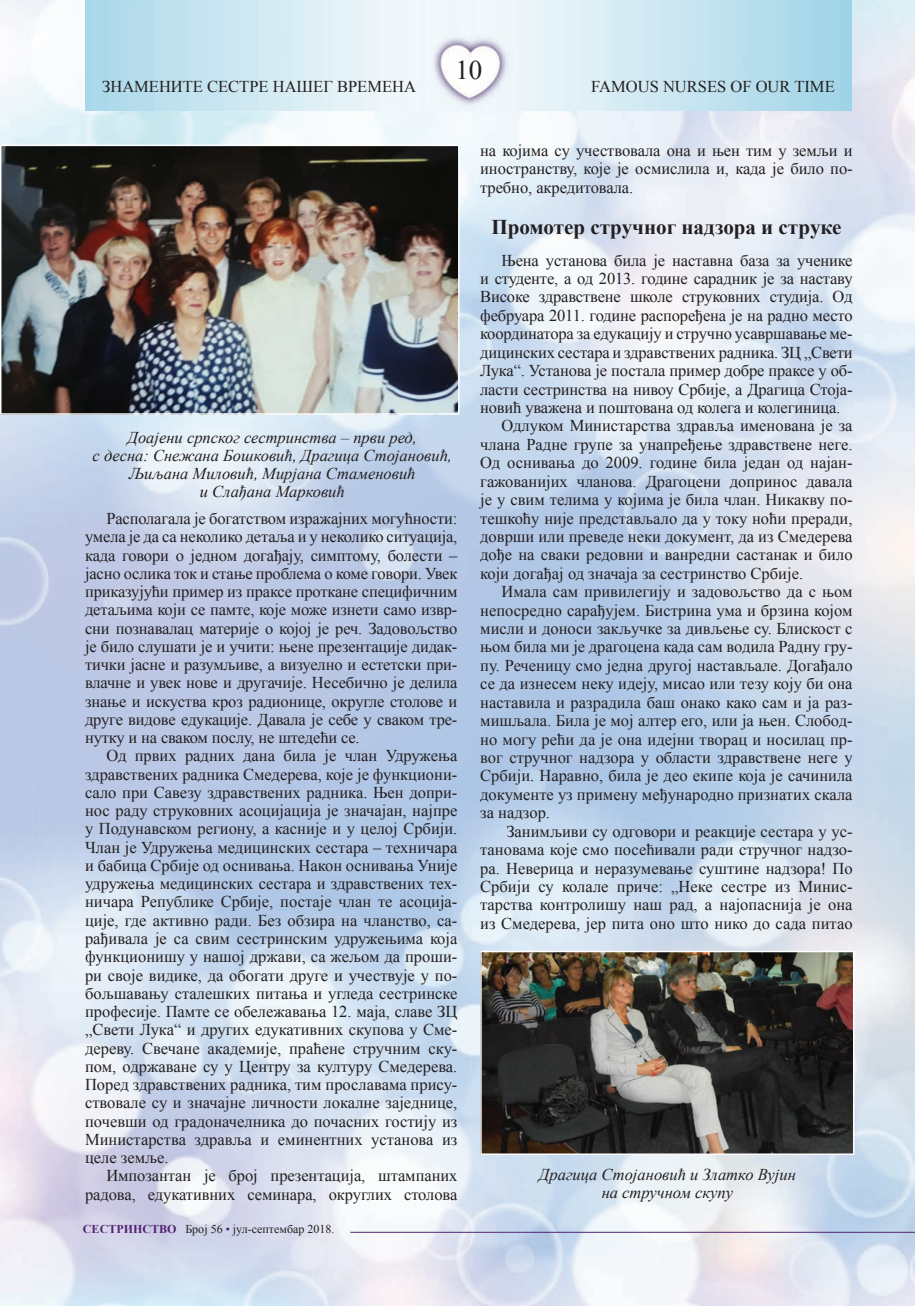
<style>
.page{position:relative;width:915px;height:1306px;background:#fff}
.page>*{position:absolute;margin:0;border:0;box-sizing:border-box;transform-origin:0 0}
.t1{font:27px "Times New Roman";color:#231f20}
._01-PodnasloviSestri{font:700 21px "Times New Roman";color:#231f20}
.t2{font:16.5px/18.3px "Times New Roman";color:#231f20;text-align:justify}
.t3{font:italic 16.5px/18px "Times New Roman";color:#231f20;text-align:center}
.t4{font:12px "Times New Roman";color:#231f20}
.s1{font-weight:700;color:#512472}
.s2{color:#512472}
</style>
<div class="page">
<img style="left:0;top:0;width:914px;height:1305px">
<img style="left:85px;top:0;width:765px;height:111px">
<hr style="left:350px;top:1231px;width:564px;height:1px;background:#512472">
<img style="left:2px;top:147px;width:455px;height:266px">
<div style="left:0;top:145px;width:459px;height:270px;border:1px solid #fff"></div>
<img style="left:482px;top:952px;width:370px;height:200px">
<div style="left:480px;top:950px;width:374px;height:204px;border:1px solid #fff"></div>
<p class="t2" style="left:102px;top:77px;width:315px">ЗНАМЕНИТЕ СЕСТРЕ НАШЕГ ВРЕМЕНА</p>
<p class="t1" style="left:455px;top:51px;width:28px">10</p>
<p class="t2" style="left:591px;top:77px;width:245px">FAMOUS NURSES OF OUR TIME</p>
<p class="t3" style="left:92px;top:428px;width:361px">Доајени српског сестринства – први ред,<br>с десна: Снежана Бошковић, Драгица Стојановић, Љиљана Миловић, Мирјана Стаменовић<br>и Слађана Марковић</p>
<p class="t2" style="left:85px;top:509px;width:374px;text-indent:21px">Располагала је богатством изражајних могућности: умела је да са неколико детаља и у неколико ситуација, када говори о једном догађају, симптому, болести – јасно ослика ток и стање проблема о коме говори. Увек приказујући пример из праксе проткане специфичним детаљима који се памте, које може изнети само извр&shy;сни познавалац материје о којој је реч. Задовољство је било слушати је и учити: њене презентације дидак&shy;тички јасне и разумљиве, а визуелно и естетски при&shy;влачне и увек нове и другачије. Несебично је делила знање и искуства кроз радионице, округле столове и друге видове едукације. Давала је себе у сваком тре&shy;нутку и на сваком послу, не штедећи се.</p>
<p class="t2" style="left:85px;top:746px;width:374px;text-indent:21px">Од првих радних дана била је члан Удружења здравствених радника Смедерева, које је функциони&shy;сало при Савезу здравствених радника. Њен допри&shy;нос раду струковних асоцијација је значајан, најпре у Подунавском региону, а касније и у целој Србији.<br>Члан је Удружења медицинских сестара – техничара и бабица Србије од оснивања. Након оснивања Уније удружења медицинских сестара и здравствених тех&shy;ничара Републике Србије, постаје члан те асоција&shy;ције, где активно ради. Без обзира на чланство, са&shy;рађивала је са свим сестринским удружењима која функционишу у нашој држави, са жељом да проши&shy;ри своје видике, да обогати друге и учествује у по&shy;бољшавању сталешких питања и угледа сестринске професије. Памте се обележавања 12. маја, славе ЗЦ „Свети Лука“ и других едукативних скупова у Сме&shy;дереву. Свечане академије, праћене стручним ску&shy;пом, одржаване су у Центру за културу Смедерева.<br>Поред здравствених радника, тим прославама прису&shy;ствовале су и значајне личности локалне заједнице, почевши од градоначелника до почасних гостију из Министарства здравља и еминентних установа из целе земље.</p>
<p class="t2" style="left:85px;top:1166px;width:374px;text-align:right">Импозантан је број презентација, штампаних радова, едукативних семинара, округлих столова</p>
<p class="t4" style="left:83px;top:1220px;width:253px"><span class="s1">СЕСТРИНСТВО</span> Број 56 <span class="s2">•</span> јул-септембар 2018.</p>
<p class="t2" style="left:480px;top:141px;width:374px">на којима су учествовала она и њен тим у земљи и иностранству, које је осмислила и, када је било по&shy;требно, акредитовала.</p>
<p class="_01-PodnasloviSestri" style="left:491px;top:213px;width:351px">Промотер стручног надзора и струке</p>
<p class="t2" style="left:480px;top:250px;width:374px;text-indent:21px">Њена установа била је наставна база за ученике и студенте, а од 2013. године сарадник је за наставу Високе здравствене школе струковних студија. Од фебруара 2011. године распоређена је на радно место координатора за едукацију и стручно усавршавање ме&shy;дицинских сестара и здравствених радника. ЗЦ „Свети Лука“. Установа је постала пример добре праксе у об&shy;ласти сестринства на нивоу Србије, а Драгица Стоја&shy;новић уважена и поштована од колега и колегиница.</p>
<p class="t2" style="left:480px;top:416px;width:374px;text-indent:21px">Одлуком Министарства здравља именована је за члана Радне групе за унапређење здравствене неге.<br>Од оснивања до 2009. године била један од најан&shy;гажованијих чланова. Драгоцени допринос давала је у свим телима у којима је била члан. Никакву по&shy;тешкоћу није представљало да у току ноћи преради, доврши или преведе неки документ, да из Смедерева дође на сваки редовни и ванредни састанак и било који догађај од значаја за сестринство Србије.</p>
<p class="t2" style="left:480px;top:582px;width:374px;text-indent:21px">Имала сам привилегију и задовољство да с њом непосредно сарађујем. Бистрина ума и брзина којом мисли и доноси закључке за дивљење су. Блискост с њом била ми је драгоцена када сам водила Радну гру&shy;пу. Реченицу смо једна другој настављале. Догађало се да изнесем неку идеју, мисао или тезу коју би она наставила и разрадила баш онако како сам и ја раз&shy;мишљала. Била је мој алтер его, или ја њен. Слобод&shy;но могу рећи да је она идејни творац и носилац пр&shy;вог стручног надзора у области здравствене неге у Србији. Наравно, била је део екипе која је сачинила документе уз примену међународно признатих скала за надзор.</p>
<p class="t2" style="left:480px;top:821px;width:374px;text-indent:26px">Занимљиви су одговори и реакције сестара у ус&shy;тановама које смо посећивали ради стручног надзо&shy;ра. Неверица и неразумевање суштине надзора! По Србији су колале приче: „Неке сестре из Минис&shy;тарства контролишу наш рад, а најопаснија је она из Смедерева, јер пита оно што нико до сада питао</p>
<p class="t3" style="left:538px;top:1164px;width:258px">Драгица Стојановић и Златко Вујин на стручном скупу</p>
</div>
